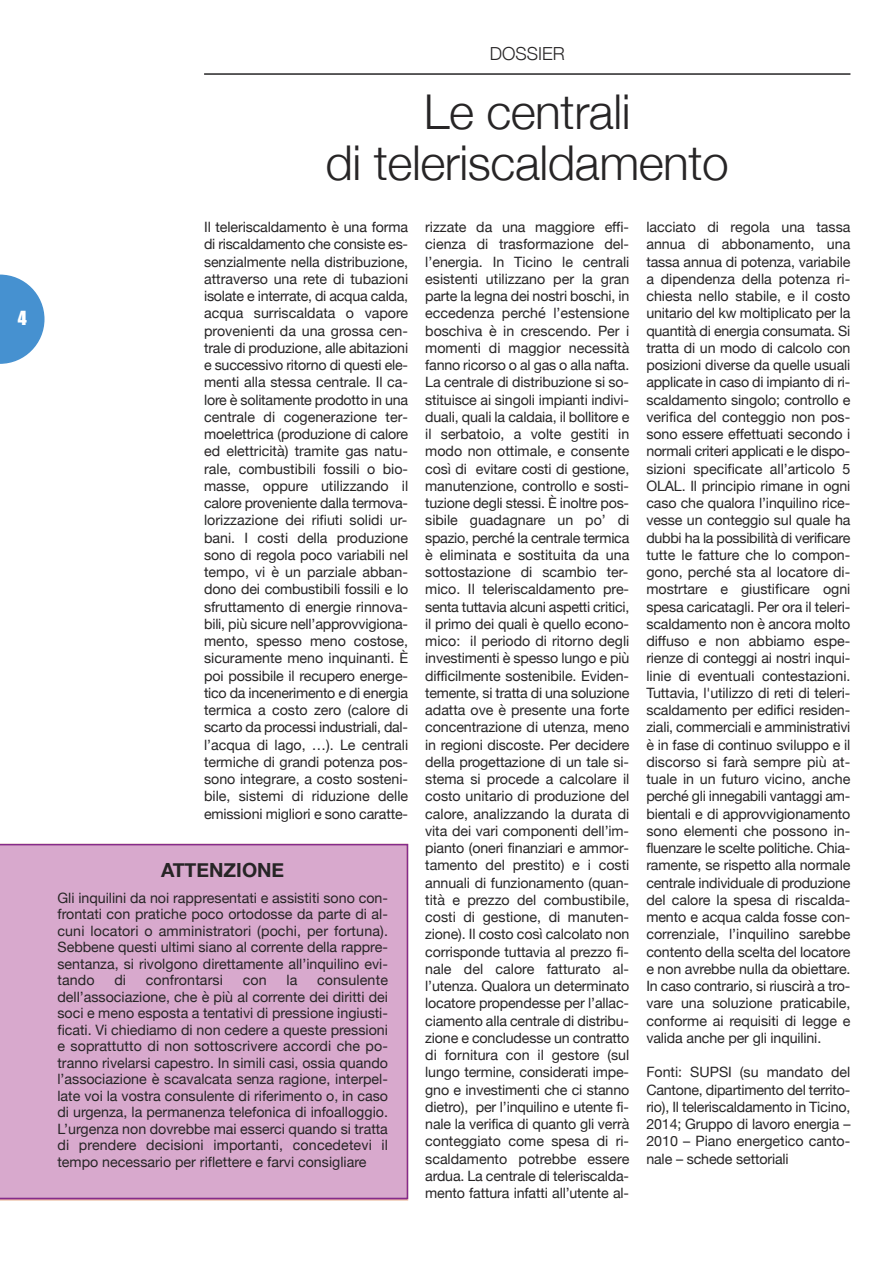
<style>
.page{position:relative;width:893px;height:1263px;background:#fff}
.page>*{position:absolute;margin:0;border:0;box-sizing:border-box;transform-origin:0 0}
.t1{font:300 48px/51px "Helvetica Neue";letter-spacing:-.01em;color:#272526;text-align:center}
.t2{font:700 19.5px "Helvetica Neue";color:#272526}
.t3{font:300 18px "Helvetica Neue";color:#272526}
.t4{font:18px "Impact";color:#fff}
.t5{font:14.25px/17.2px "Helvetica Neue";color:#272526;text-align:justify}
</style>
<div class="page">
<svg style="left:0;top:275px;width:45px;height:89px"></svg>
<hr style="left:204px;top:73px;width:646px;height:2px;background:#272526">
<div style="left:0;top:844px;width:408px;height:355px;background:#d8a9cd"></div>
<p class="t4" style="left:18px;top:308px;width:10px">4</p>
<p class="t3" style="left:490px;top:43px;width:77px">DOSSIER</p>
<h1 class="t1" style="left:326px;top:85px;width:405px">Le centrali<br>di teleriscaldamento</h1>
<p class="t5" style="left:204px;top:218px;width:206px">Il teleriscaldamento è una forma di riscaldamento che consiste es&shy;senzialmente nella distribuzione, attraverso una rete di tubazioni isolate e interrate, di acqua calda, acqua surriscaldata o vapore provenienti da una grossa cen&shy;trale di produzione, alle abitazioni e successivo ritorno di questi ele&shy;menti alla stessa centrale. Il ca&shy;lore è solitamente prodotto in una centrale di cogenerazione ter&shy;moelettrica (produzione di calore ed elettricità) tramite gas natu&shy;rale, combustibili fossili o bio&shy;masse, oppure utilizzando il calore proveniente dalla termova&shy;lorizzazione dei rifiuti solidi ur&shy;bani. I costi della produzione sono di regola poco variabili nel tempo, vi è un parziale abban&shy;dono dei combustibili fossili e lo sfruttamento di energie rinnova&shy;bili, più sicure nell’approvvigiona&shy;mento, spesso meno costose, sicuramente meno inquinanti. È poi possibile il recupero energe&shy;tico da incenerimento e di energia termica a costo zero (calore di scarto da processi industriali, dal&shy;l’acqua di lago, …). Le centrali termiche di grandi potenza pos&shy;sono integrare, a costo sosteni&shy;bile, sistemi di riduzione delle emissioni migliori e sono caratte-</p>
<p class="t5" style="left:646px;top:218px;width:206px">lacciato di regola una tassa annua di abbonamento, una tassa annua di potenza, variabile a dipendenza della potenza ri&shy;chiesta nello stabile, e il costo unitario del kw moltiplicato per la quantità di energia consumata. Si tratta di un modo di calcolo con posizioni diverse da quelle usuali applicate in caso di impianto di ri&shy;scaldamento singolo; controllo e verifica del conteggio non pos&shy;sono essere effettuati secondo i normali criteri applicati e le dispo&shy;sizioni specificate all’articolo 5<br>OLAL. Il principio rimane in ogni caso che qualora l’inquilino rice&shy;vesse un conteggio sul quale ha dubbi ha la possibilità di verificare tutte le fatture che lo compon&shy;gono, perché sta al locatore di&shy;mostrtare e giustificare ogni spesa caricatagli. Per ora il teleri&shy;scaldamento non è ancora molto diffuso e non abbiamo espe&shy;rienze di conteggi ai nostri inqui&shy;linie di eventuali contestazioni.<br>Tuttavia, l'utilizzo di reti di teleri&shy;scaldamento per edifici residen&shy;ziali, commerciali e amministrativi è in fase di continuo sviluppo e il discorso si farà sempre più at&shy;tuale in un futuro vicino, anche perché gli innegabili vantaggi am&shy;bientali e di approvvigionamento sono elementi che possono in&shy;fluenzare le scelte politiche. Chia&shy;ramente, se rispetto alla normale centrale individuale di produzione del calore la spesa di riscalda&shy;mento e acqua calda fosse con&shy;correnziale, l’inquilino sarebbe contento della scelta del locatore e non avrebbe nulla da obiettare.<br>In caso contrario, si riuscirà a tro&shy;vare una soluzione praticabile, conforme ai requisiti di legge e valida anche per gli inquilini.</p>
<p class="t5" style="left:646px;top:1063px;width:206px">Fonti: SUPSI (su mandato del Cantone, dipartimento del territo&shy;rio), Il teleriscaldamento in Ticino, 2014; Gruppo di lavoro energia – 2010 – Piano energetico canto&shy;nale – schede settoriali</p>
<p class="t5" style="left:425px;top:218px;width:206px">rizzate da una maggiore effi&shy;cienza di trasformazione del&shy;l’energia. In Ticino le centrali esistenti utilizzano per la gran parte la legna dei nostri boschi, in eccedenza perché l’estensione boschiva è in crescendo. Per i momenti di maggior necessità fanno ricorso o al gas o alla nafta.<br>La centrale di distribuzione si so&shy;stituisce ai singoli impianti indivi&shy;duali, quali la caldaia, il bollitore e il serbatoio, a volte gestiti in modo non ottimale, e consente così di evitare costi di gestione, manutenzione, controllo e sosti&shy;tuzione degli stessi. È inoltre pos&shy;sibile guadagnare un po’ di spazio, perché la centrale termica è eliminata e sostituita da una sottostazione di scambio ter&shy;mico. Il teleriscaldamento pre&shy;senta tuttavia alcuni aspetti critici, il primo dei quali è quello econo&shy;mico: il periodo di ritorno degli investimenti è spesso lungo e più difficilmente sostenibile. Eviden&shy;temente, si tratta di una soluzione adatta ove è presente una forte concentrazione di utenza, meno in regioni discoste. Per decidere della progettazione di un tale si&shy;stema si procede a calcolare il costo unitario di produzione del calore, analizzando la durata di vita dei vari componenti dell’im&shy;pianto (oneri finanziari e ammor&shy;tamento del prestito) e i costi annuali di funzionamento (quan&shy;tità e prezzo del combustibile, costi di gestione, di manuten&shy;zione). Il costo così calcolato non corrisponde tuttavia al prezzo fi&shy;nale del calore fatturato al&shy;l’utenza. Qualora un determinato locatore propendesse per l’allac&shy;ciamento alla centrale di distribu&shy;zione e concludesse un contratto di fornitura con il gestore (sul lungo termine, considerati impe&shy;gno e investimenti che ci stanno dietro), per l’inquilino e utente fi&shy;nale la verifica di quanto gli verrà conteggiato come spesa di ri&shy;scaldamento potrebbe essere ardua. La centrale di teleriscalda&shy;mento fattura infatti all’utente al-</p>
<h2 class="t2" style="left:161px;top:858px;width:125px">ATTENZIONE</h2>
<p class="t5" style="left:57px;top:889px;width:332px;line-height:16.5px">Gli inquilini da noi rappresentati e assistiti sono con&shy;frontati con pratiche poco ortodosse da parte di al&shy;cuni locatori o amministratori (pochi, per fortuna).<br>Sebbene questi ultimi siano al corrente della rappre&shy;sentanza, si rivolgono direttamente all’inquilino evi&shy;tando</p>
<p class="t5" style="left:114px;top:971px;width:13px">di</p>
<p class="t5" style="left:146px;top:971px;width:79px">confrontarsi</p>
<p class="t5" style="left:243px;top:971px;width:26px">con</p>
<p class="t5" style="left:286px;top:971px;width:12px">la</p>
<p class="t5" style="left:57px;top:972px;width:332px;line-height:16.5px;text-indent:260px">consulente dell’associazione, che è più al corrente dei diritti dei soci e meno esposta a tentativi di pressione ingiusti&shy;ficati. Vi chiediamo di non cedere a queste pressioni e soprattutto di non sottoscrivere accordi che po&shy;tranno rivelarsi capestro. In simili casi, ossia quando l’associazione è scavalcata senza ragione, interpel&shy;late voi la vostra consulente di riferimento o, in caso di urgenza, la permanenza telefonica di infoalloggio.<br>L’urgenza non dovrebbe mai esserci quando si tratta di prendere decisioni importanti, concedetevi il tempo necessario per riflettere e farvi consigliare</p>
</div>
